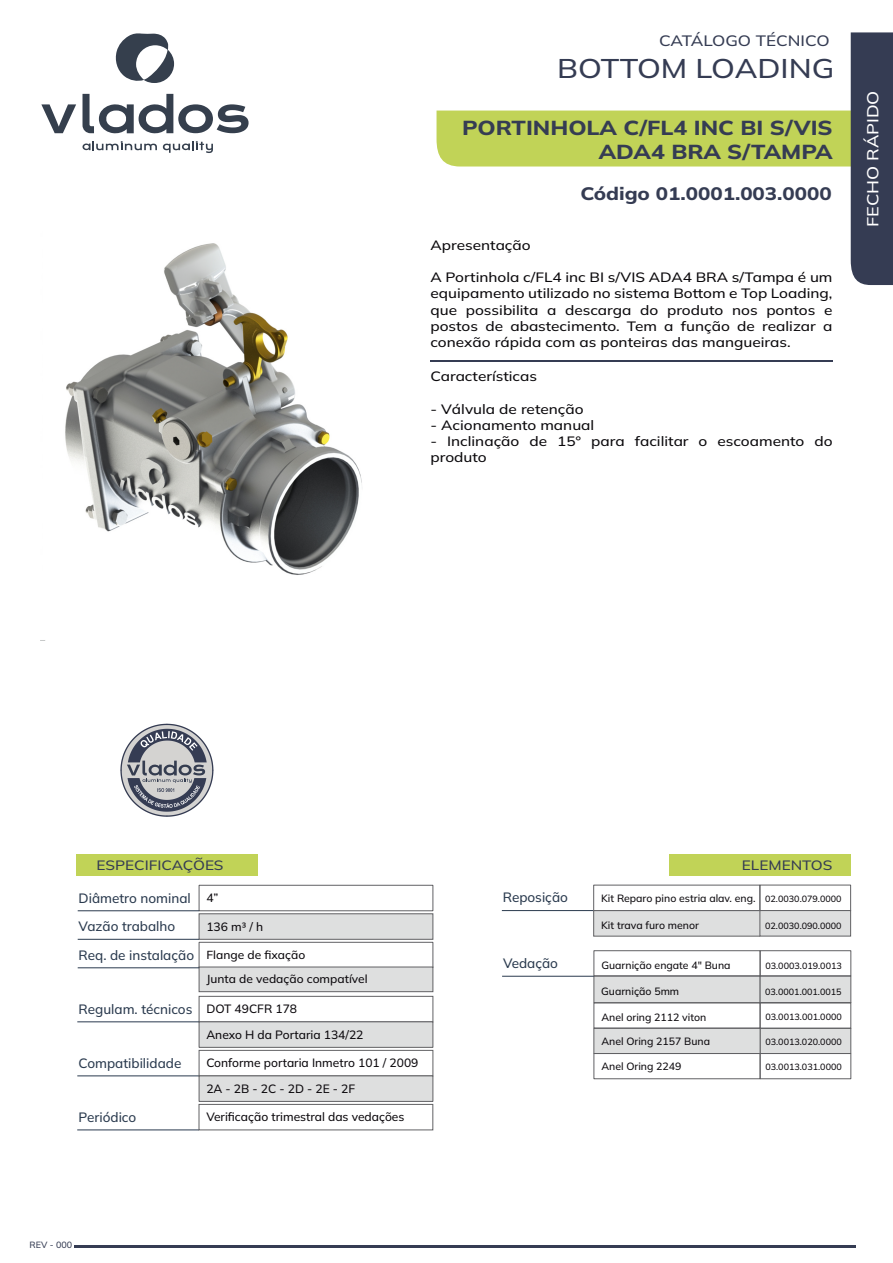
<style>
.page{position:relative;width:893px;height:1263px;background:#fff}
.page>*{position:absolute;margin:0;border:0;box-sizing:border-box;transform-origin:0 0}
.t1{font:500 27px "Mulish";color:#353c53;scale:1.14 1}
.t2{font:800 20.25px/24.3px "Mulish";color:#353c53;text-align:right;scale:1.14 1}
.t3{font:800 18px "Mulish";color:#353c53;scale:1.14 1}
.t4{font:500 15.9px "Mulish";color:#fff;scale:1.14 1}
.t5{font:500 15px "Mulish";color:#353c53;scale:1.14 1}
.t6{font:500 13.5px/16.2px "Mulish";color:#0b090c;text-align:justify;scale:1.14 1}
.t7{font:500 13.5px/28.5px "Mulish";color:#2a3a4e}
.t8{font:500 13.5px "Mulish";color:#353c53;scale:1.14 1}
.t9{font:500 12px/25.5px "Mulish";color:#0c090d}
.t10{font:500 11.55px "Mulish";color:#0c090d}
.t11{font:500 10.5px "Mulish";color:#0c090d}
.t12{font:500 10.5px "Mulish";color:#0b090c}
.t13{font:500 9px "Mulish";color:#0c090d}
.t14{font:500 9px "Mulish";color:#0b090c}
.t15{font:500 9px "Mulish";color:#353c53}
.s1{font-size:12px;color:#0c090d}
.s2{font-size:11.55px;color:#0c090d}
.s3{font-size:9px}
</style>
<div class="page">
<img style="left:65px;top:243px;width:297px;height:332px">
<div style="left:594px;top:976px;width:166px;height:27px;background:#dedfdf;border:1px solid #616164"></div>
<div style="left:760px;top:976px;width:91px;height:27px;background:#dedfdf;border:1px solid #616164"></div>
<div style="left:760px;top:1028px;width:91px;height:26px;background:#dedfdf;border:1px solid #616164"></div>
<div style="left:760px;top:1002px;width:91px;height:26px;border:1px solid #616164"></div>
<div style="left:199px;top:996px;width:234px;height:26px;border:1px solid #616164"></div>
<div style="left:199px;top:967px;width:234px;height:25px;background:#dedfdf;border:1px solid #616164"></div>
<div style="left:199px;top:1104px;width:234px;height:26px;border:1px solid #616164"></div>
<div style="left:199px;top:1050px;width:234px;height:26px;border:1px solid #616164"></div>
<div style="left:199px;top:1076px;width:234px;height:25px;background:#dedfdf"></div>
<div style="left:199px;top:1022px;width:234px;height:25px;background:#dedfdf"></div>
<svg style="left:436px;top:32px;width:457px;height:253px"></svg>
<div style="left:669px;top:854px;width:181px;height:21px;background:#c1d357"></div>
<div style="left:77px;top:854px;width:181px;height:21px;background:#c1d357"></div>
<hr style="left:75px;top:1246px;width:781px;height:2px;background:#353c53">
<div style="left:199px;top:885px;width:234px;height:26px;border:1px solid #616164"></div>
<div style="left:199px;top:913px;width:234px;height:26px;background:#dedfdf;border:1px solid #616164"></div>
<div style="left:199px;top:942px;width:234px;height:26px;border:1px solid #616164"></div>
<hr style="left:430px;top:360px;width:403px;height:2px;background:#353c53">
<svg style="left:115px;top:33px;width:59px;height:50px"></svg>
<svg style="left:83px;top:141px;width:74px;height:9px"></svg>
<svg style="left:163px;top:141px;width:50px;height:12px"></svg>
<svg style="left:41px;top:104px;width:35px;height:29px"></svg>
<svg style="left:83px;top:94px;width:166px;height:40px"></svg>
<svg style="left:120px;top:724px;width:93px;height:93px"></svg>
<div style="left:594px;top:1028px;width:166px;height:26px;background:#dedfdf;border:1px solid #616164"></div>
<div style="left:593px;top:910px;width:167px;height:26px;background:#dedfdf;border:1px solid #616164"></div>
<div style="left:760px;top:910px;width:91px;height:26px;background:#dedfdf;border:1px solid #616164"></div>
<div style="left:594px;top:950px;width:166px;height:26px;border:1px solid #616164"></div>
<div style="left:760px;top:950px;width:91px;height:26px;border:1px solid #616164"></div>
<div style="left:594px;top:1053px;width:166px;height:26px;border:1px solid #616164"></div>
<div style="left:760px;top:1053px;width:91px;height:26px;border:1px solid #616164"></div>
<p class="t5" style="left:659px;top:30px;width:151px">CATÁLOGO TÉCNICO</p>
<h1 class="t1" style="left:557px;top:50px;width:245px">BOTTOM LOADING</h1>
<h2 class="t2" style="left:462px;top:115px;width:327px">PORTINHOLA C/FL4 INC BI S/VIS<br>ADA4 BRA S/TAMPA</h2>
<h3 class="t3" style="left:580px;top:181px;width:222px">Código 01.0001.003.0000</h3>
<p class="t6" style="left:430px;top:236px;width:89px">Apresentação</p>
<p class="t6" style="left:430px;top:269px;width:354px">A Portinhola c/FL4 inc BI s/VIS ADA4 BRA s/Tampa é um equipamento utilizado no sistema Bottom e Top Loading, que possibilita a descarga do produto nos pontos e postos de abastecimento. Tem a função de realizar a conexão rápida com as ponteiras das mangueiras.</p>
<p class="t6" style="left:430px;top:368px;width:95px">Características</p>
<p class="t6" style="left:430px;top:400px;width:136px">- Válvula de retenção</p>
<p class="t6" style="left:430px;top:417px;width:145px">- Acionamento manual</p>
<p class="t6" style="left:430px;top:433px;width:354px">- Inclinação de 15° para facilitar o escoamento do produto</p>
<p class="t4" style="left:862px;top:227px;width:121px;rotate:-90deg">FECHO RÁPIDO</p>
<p class="t8" style="left:96px;top:856px;width:113px">ESPECIFICAÇÕES</p>
<p class="t8" style="left:742px;top:856px;width:81px">ELEMENTOS</p>
<p class="t7" style="left:79px;top:883px;width:141px">Diâmetro nominal <span class="s1">4”<br></span>Vazão trabalho</p>
<p class="t9" style="left:206px;top:913px;width:58px">136 m³ / h</p>
<p class="t7" style="left:79px;top:940px;width:228px">Req. de instalação <span class="s2">Flange de fixação</span></p>
<p class="t10" style="left:206px;top:971px;width:163px">Junta de vedação compatível</p>
<p class="t7" style="left:79px;top:994px;width:220px">Regulam. técnicos <span class="s1">DOT 49CFR 178</span></p>
<p class="t9" style="left:206px;top:1021px;width:158px">Anexo H da Portaria 134/22</p>
<p class="t7" style="left:79px;top:1048px;width:104px">Compatibilidade</p>
<p class="t9" style="left:206px;top:1050px;width:213px">Conforme portaria Inmetro 101 / 2009<br>2A - 2B - 2C - 2D - 2E - 2F</p>
<p class="t7" style="left:79px;top:1102px;width:59px">Periódico</p>
<p class="t9" style="left:206px;top:1104px;width:200px">Verificação trimestral das vedações</p>
<p class="t15" style="left:30px;top:1239px;width:44px">REV - 000</p>
<p class="t7" style="left:503px;top:883px;width:67px">Reposição</p>
<p class="t11" style="left:601px;top:891px;width:242px">Kit Reparo pino estria alav. eng. <span class="s3">02.0030.079.0000</span></p>
<p class="t11" style="left:601px;top:918px;width:99px">Kit trava furo menor</p>
<p class="t13" style="left:765px;top:920px;width:78px">02.0030.090.0000</p>
<p class="t7" style="left:503px;top:949px;width:57px">Vedação</p>
<p class="t11" style="left:601px;top:958px;width:131px">Guarnição engate 4" Buna</p>
<p class="t13" style="left:765px;top:960px;width:78px">03.0003.019.0013</p>
<p class="t12" style="left:601px;top:984px;width:80px">Guarnição 5mm</p>
<p class="t14" style="left:765px;top:985px;width:78px">03.0001.001.0015</p>
<p class="t11" style="left:601px;top:1010px;width:106px">Anel oring 2112 viton</p>
<p class="t13" style="left:765px;top:1011px;width:78px">03.0013.001.0000</p>
<p class="t11" style="left:601px;top:1034px;width:110px">Anel Oring 2157 Buna</p>
<p class="t13" style="left:765px;top:1036px;width:78px">03.0013.020.0000</p>
<p class="t11" style="left:601px;top:1059px;width:82px">Anel Oring 2249</p>
<p class="t13" style="left:765px;top:1061px;width:78px">03.0013.031.0000</p>
</div>
